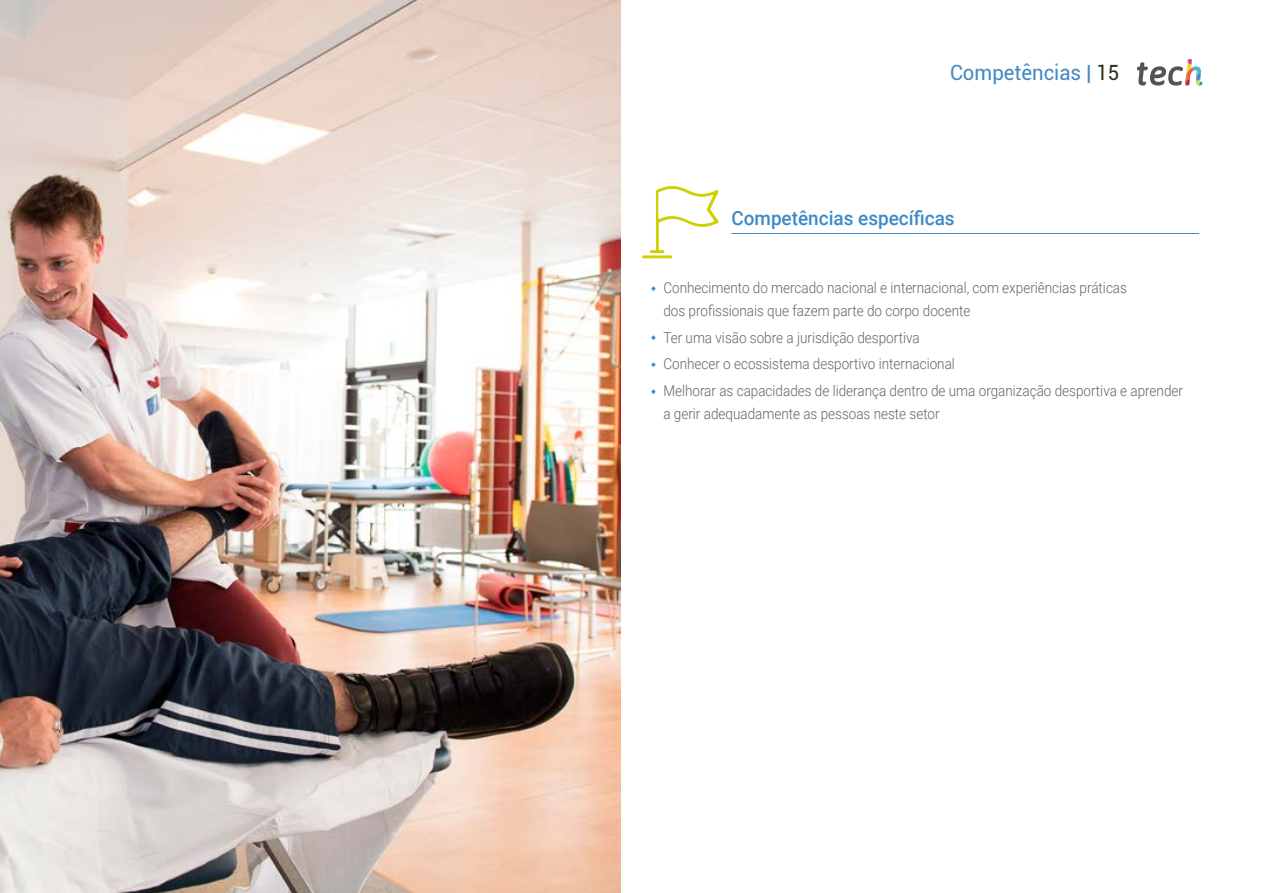
<style>
.page{position:relative;width:1263px;height:893px;background:#fff}
.page>*{position:absolute;margin:0;border:0;box-sizing:border-box;transform-origin:0 0}
.t1{font:21px "Roboto";color:#4089c5}
.t2{font:500 19.5px "Roboto";color:#4089c5}
.t3{font:300 15px/26.7px "Roboto";color:#61646a;scale:.9 1}
.s1{color:#312e20}
</style>
<div class="page">
<hr style="left:731px;top:233px;width:468px;height:1px;background:#4089c5">
<hr style="left:642px;top:255px;width:30px;height:3px;background:#cfd000">
<svg style="left:650px;top:186px;width:69px;height:67px"></svg>
<img style="left:0;top:0;width:621px;height:893px">
<svg style="left:1137px;top:59px;width:65px;height:27px"></svg>
<h1 class="t1" style="left:950px;top:57px;width:171px">Competências | <span class="s1">15</span></h1>
<h2 class="t2" style="left:731px;top:205px;width:225px">Competências específicas</h2>
<p class="t3" style="left:663px;top:276px;width:517px;line-height:22.5px">Conhecimento do mercado nacional e internacional, com experiências práticas dos profissionais que fazem parte do corpo docente</p>
<p class="t3" style="left:663px;top:323px;width:579px">Ter uma visão sobre a jurisdição desportiva<br>Conhecer o ecossistema desportivo internacional<br>Melhorar as capacidades de liderança dentro de uma organização desportiva e aprender</p>
<p class="t3" style="left:663px;top:399px;width:308px">a gerir adequadamente as pessoas neste setor</p>
</div>
